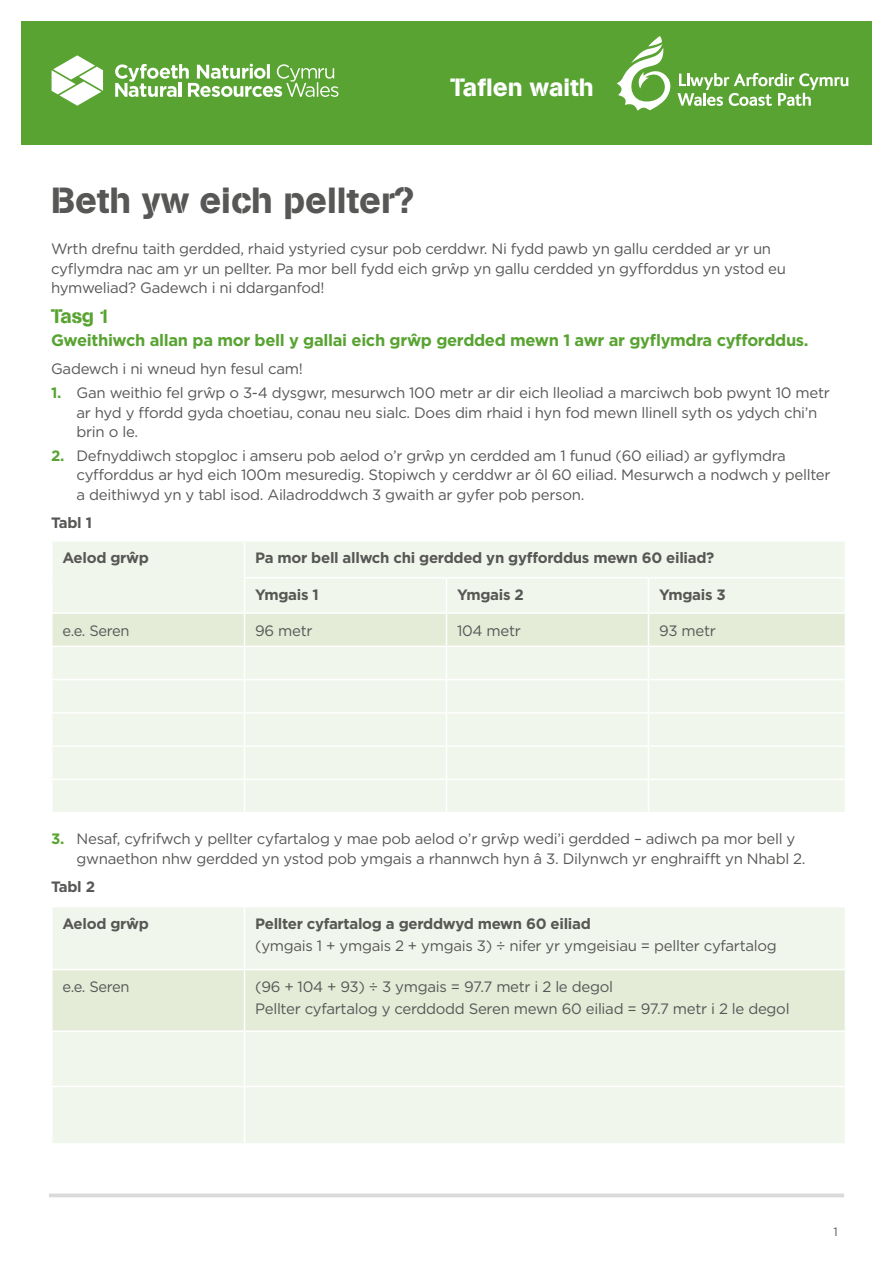
<style>
.page{position:relative;width:893px;height:1263px;background:#fff}
.page>*{position:absolute;margin:0;border:0;box-sizing:border-box;transform-origin:0 0}
.t1{font:36px "AG Book Stencil";color:#575756}
.t2{font:24.75px "AG Book Stencil";color:#fff}
.t3{font:19.5px "AG Book Stencil";color:#58a332}
.t4{font:700 16.5px "Gotham";letter-spacing:-.02em;color:#58a332}
.t5{font:15px/19.5px "Gotham";letter-spacing:-.02em;color:#575756}
.t6{font:700 15px "Gotham";letter-spacing:-.02em;color:#575756}
.t7{font:12px "Gotham";color:#575756}
.s1{font-weight:700;color:#58a332}
</style>
<div class="page">
<svg style="left:49px;top:1193px;width:795px;height:4px;fill:#dadada"></svg>
<div style="left:53px;top:542px;width:792px;height:270px;background:#f1f6ec"></div>
<div style="left:53px;top:614px;width:792px;height:32px;background:#e4ecd8"></div>
<hr style="left:244px;top:542px;width:1px;height:35px;background:#fff">
<hr style="left:244px;top:577px;width:202px;height:1px;background:#fff">
<hr style="left:244px;top:578px;width:1px;height:34px;background:#fff">
<hr style="left:446px;top:577px;width:202px;height:1px;background:#fff">
<hr style="left:446px;top:578px;width:1px;height:34px;background:#fff">
<hr style="left:648px;top:577px;width:198px;height:1px;background:#fff">
<hr style="left:648px;top:578px;width:1px;height:34px;background:#fff">
<hr style="left:51px;top:612px;width:193px;height:2px;background:#fff">
<hr style="left:244px;top:612px;width:202px;height:2px;background:#fff">
<hr style="left:244px;top:614px;width:1px;height:32px;background:#fff">
<hr style="left:446px;top:612px;width:202px;height:2px;background:#fff">
<hr style="left:446px;top:614px;width:1px;height:32px;background:#fff">
<hr style="left:648px;top:612px;width:198px;height:2px;background:#fff">
<hr style="left:648px;top:614px;width:1px;height:32px;background:#fff">
<hr style="left:51px;top:646px;width:193px;height:1px;background:#fff">
<hr style="left:244px;top:646px;width:202px;height:1px;background:#fff">
<hr style="left:244px;top:647px;width:1px;height:32px;background:#fff">
<hr style="left:446px;top:646px;width:202px;height:1px;background:#fff">
<hr style="left:446px;top:647px;width:1px;height:32px;background:#fff">
<hr style="left:648px;top:646px;width:198px;height:1px;background:#fff">
<hr style="left:648px;top:647px;width:1px;height:32px;background:#fff">
<hr style="left:51px;top:679px;width:193px;height:1px;background:#fff">
<hr style="left:244px;top:679px;width:202px;height:1px;background:#fff">
<hr style="left:244px;top:680px;width:1px;height:32px;background:#fff">
<hr style="left:446px;top:679px;width:202px;height:1px;background:#fff">
<hr style="left:446px;top:680px;width:1px;height:32px;background:#fff">
<hr style="left:648px;top:679px;width:198px;height:1px;background:#fff">
<hr style="left:648px;top:680px;width:1px;height:32px;background:#fff">
<hr style="left:51px;top:712px;width:193px;height:2px;background:#fff">
<hr style="left:244px;top:712px;width:202px;height:2px;background:#fff">
<hr style="left:244px;top:714px;width:1px;height:31px;background:#fff">
<hr style="left:446px;top:712px;width:202px;height:2px;background:#fff">
<hr style="left:446px;top:714px;width:1px;height:31px;background:#fff">
<hr style="left:648px;top:712px;width:198px;height:2px;background:#fff">
<hr style="left:648px;top:714px;width:1px;height:31px;background:#fff">
<hr style="left:51px;top:745px;width:193px;height:2px;background:#fff">
<hr style="left:244px;top:745px;width:202px;height:2px;background:#fff">
<hr style="left:244px;top:747px;width:1px;height:32px;background:#fff">
<hr style="left:446px;top:745px;width:202px;height:2px;background:#fff">
<hr style="left:446px;top:747px;width:1px;height:32px;background:#fff">
<hr style="left:648px;top:745px;width:198px;height:2px;background:#fff">
<hr style="left:648px;top:747px;width:1px;height:32px;background:#fff">
<hr style="left:51px;top:779px;width:193px;height:1px;background:#fff">
<hr style="left:244px;top:779px;width:202px;height:1px;background:#fff">
<hr style="left:244px;top:780px;width:1px;height:32px;background:#fff">
<hr style="left:446px;top:779px;width:202px;height:1px;background:#fff">
<hr style="left:446px;top:780px;width:1px;height:32px;background:#fff">
<hr style="left:648px;top:779px;width:198px;height:1px;background:#fff">
<hr style="left:648px;top:780px;width:1px;height:32px;background:#fff">
<div style="left:53px;top:907px;width:792px;height:236px;background:#f1f6ec"></div>
<div style="left:53px;top:970px;width:792px;height:60px;background:#e4ecd8"></div>
<hr style="left:244px;top:907px;width:1px;height:62px;background:#fff">
<hr style="left:51px;top:969px;width:193px;height:1px;background:#fff">
<hr style="left:244px;top:969px;width:602px;height:1px;background:#fff">
<hr style="left:244px;top:970px;width:1px;height:60px;background:#fff">
<hr style="left:51px;top:1030px;width:193px;height:2px;background:#fff">
<hr style="left:244px;top:1030px;width:602px;height:2px;background:#fff">
<hr style="left:244px;top:1032px;width:1px;height:54px;background:#fff">
<hr style="left:51px;top:1086px;width:193px;height:1px;background:#fff">
<hr style="left:244px;top:1086px;width:602px;height:1px;background:#fff">
<hr style="left:244px;top:1087px;width:1px;height:56px;background:#fff">
<div style="left:21px;top:21px;width:851px;height:124px;background:#58a332"></div>
<svg style="left:52px;top:55px;width:51px;height:51px"></svg>
<svg style="left:115px;top:64px;width:223px;height:33px"></svg>
<svg style="left:617px;top:36px;width:231px;height:75px"></svg>
<h1 class="t1" style="left:51px;top:178px;width:365px">Beth yw eich pellter?</h1>
<h2 class="t2" style="left:451px;top:72px;width:145px">Taflen waith</h2>
<p class="t5" style="left:51px;top:239px;width:736px">Wrth drefnu taith gerdded, rhaid ystyried cysur pob cerddwr. Ni fydd pawb yn gallu cerdded ar yr un cyflymdra nac am yr un pellter. Pa mor bell fydd eich grŵp yn gallu cerdded yn gyfforddus yn ystod eu hymweliad? Gadewch i ni ddarganfod!</p>
<h3 class="t3" style="left:51px;top:304px;width:60px">Tasg 1</h3>
<p class="t4" style="left:51px;top:330px;width:759px">Gweithiwch allan pa mor bell y gallai eich grŵp gerdded mewn 1 awr ar gyflymdra cyfforddus.</p>
<p class="t5" style="left:51px;top:359px;width:253px">Gadewch i ni wneud hyn fesul cam!</p>
<p class="t5" style="left:77px;top:383px;width:755px;text-indent:-26px"><span class="s1">1.</span> Gan weithio fel grŵp o 3-4 dysgwr, mesurwch 100 metr ar dir eich lleoliad a marciwch bob pwynt 10 metr ar hyd y ffordd gyda choetiau, conau neu sialc. Does dim rhaid i hyn fod mewn llinell syth os ydych chi’n brin o le.</p>
<p class="t5" style="left:77px;top:445px;width:756px;text-indent:-26px"><span class="s1">2.</span> Defnyddiwch stopgloc i amseru pob aelod o’r grŵp yn cerdded am 1 funud (60 eiliad) ar gyflymdra cyfforddus ar hyd eich 100m mesuredig. Stopiwch y cerddwr ar ôl 60 eiliad. Mesurwch a nodwch y pellter a deithiwyd yn y tabl isod. Ailadroddwch 3 gwaith ar gyfer pob person.</p>
<p class="t6" style="left:51px;top:513px;width:43px">Tabl 1</p>
<p class="t6" style="left:62px;top:548px;width:88px">Aelod grŵp</p>
<p class="t6" style="left:255px;top:548px;width:461px">Pa mor bell allwch chi gerdded yn gyfforddus mewn 60 eiliad?</p>
<p class="t6" style="left:255px;top:585px;width:65px">Ymgais 1</p>
<p class="t6" style="left:457px;top:585px;width:68px">Ymgais 2</p>
<p class="t6" style="left:659px;top:585px;width:68px">Ymgais 3</p>
<p class="t5" style="left:62px;top:620px;width:69px">e.e. Seren</p>
<p class="t5" style="left:255px;top:620px;width:59px">96 metr</p>
<p class="t5" style="left:457px;top:620px;width:65px">104 metr</p>
<p class="t5" style="left:659px;top:620px;width:58px">93 metr</p>
<p class="t5" style="left:77px;top:829px;width:730px;text-indent:-26px"><span class="s1">3.</span> Nesaf, cyfrifwch y pellter cyfartalog y mae pob aelod o’r grŵp wedi’i gerdded – adiwch pa mor bell y gwnaethon nhw gerdded yn ystod pob ymgais a rhannwch hyn â 3. Dilynwch yr enghraifft yn Nhabl 2.</p>
<p class="t6" style="left:51px;top:876px;width:46px">Tabl 2</p>
<p class="t6" style="left:62px;top:914px;width:88px">Aelod grŵp</p>
<p class="t6" style="left:255px;top:914px;width:337px">Pellter cyfartalog a gerddwyd mewn 60 eiliad</p>
<p class="t5" style="left:255px;top:936px;width:523px">(ymgais 1 + ymgais 2 + ymgais 3) ÷ nifer yr ymgeisiau = pellter cyfartalog</p>
<p class="t5" style="left:62px;top:977px;width:69px">e.e. Seren</p>
<p class="t5" style="left:255px;top:975px;width:536px;line-height:22.2px">(96 + 104 + 93) ÷ 3 ymgais = 97.7 metr i 2 le degol<br>Pellter cyfartalog y cerddodd Seren mewn 60 eiliad = 97.7 metr i 2 le degol</p>
<p class="t7" style="left:833px;top:1224px;width:6px">1</p>
</div>
